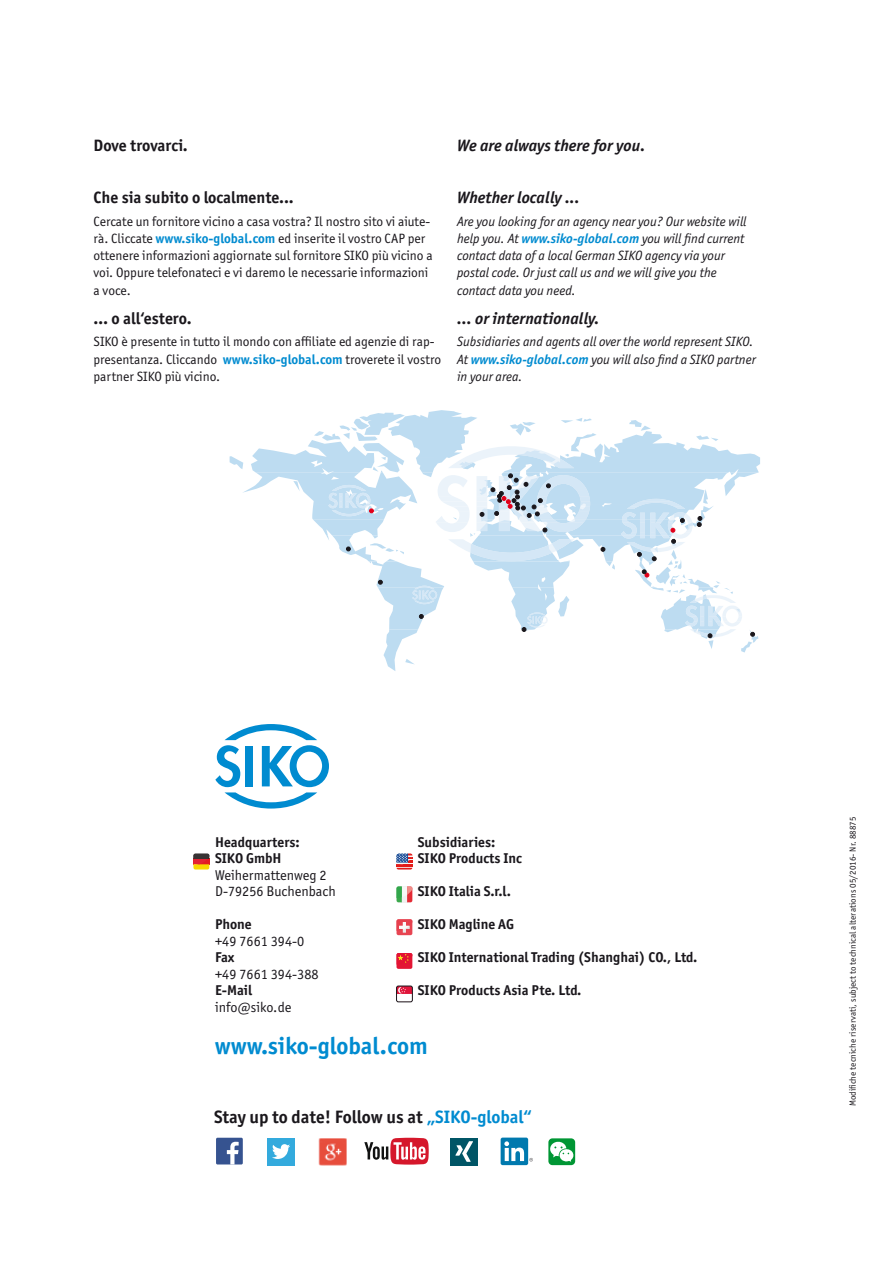
<style>
.page{position:relative;width:893px;height:1263px;background:#fff}
.page>*{position:absolute;margin:0;border:0;box-sizing:border-box;transform-origin:0 0}
.t1{font:700 24px "Officina Sans ITC Pro";color:#008bd0}
.t2{font:700 18px "Officina Sans ITC Pro";color:#1a171c}
.t3{font:italic 700 16.5px "Officina Sans ITC Pro";color:#1a171c}
.t4{font:700 16.5px "Officina Sans ITC Pro";color:#1a171c}
.t5{font:700 14.25px/16.5px "Officina Sans ITC Pro";color:#1a171c}
.t6{font:14.25px/16.5px "Officina Sans ITC Pro";color:#1a171c}
.t7{font:13.5px/17.2px "Officina Sans ITC Pro";color:#1a171c}
.t8{font:italic 13.5px/17.2px "Officina Sans ITC Pro";color:#1a171c}
.t9{font:9px "Officina Sans ITC Pro";letter-spacing:.005em;color:#1a171c}
.s1{font-weight:700;color:#008bd0}
.s2{color:#008bd0}
</style>
<div class="page">
<svg style="left:230px;top:410px;width:530px;height:261px"></svg>
<div style="left:548px;top:1138px;width:27px;height:27px;background:#009634;border-radius:4px"></div>
<svg style="left:550px;top:1141px;width:24px;height:21px"></svg>
<svg style="left:215px;top:724px;width:114px;height:84px"></svg>
<svg style="left:193px;top:854px;width:16px;height:15px"></svg>
<svg style="left:396px;top:953px;width:16px;height:16px"></svg>
<svg style="left:396px;top:854px;width:16px;height:15px"></svg>
<svg style="left:396px;top:919px;width:16px;height:16px"></svg>
<svg style="left:396px;top:886px;width:16px;height:16px"></svg>
<svg style="left:398px;top:988px;width:14px;height:14px"></svg>
<div style="left:396px;top:986px;width:16px;height:16px;border:1px solid #1a171c;border-radius:2px"></div>
<svg style="left:364px;top:1138px;width:65px;height:26px"></svg>
<div style="left:216px;top:1138px;width:27px;height:26px;background:#365390"></div>
<svg style="left:227px;top:1142px;width:12px;height:22px"></svg>
<img style="left:318px;top:1138px;width:29px;height:28px">
<div style="left:450px;top:1138px;width:28px;height:27px;background:#056"></div>
<svg style="left:455px;top:1141px;width:18px;height:21px"></svg>
<div style="left:267px;top:1138px;width:28px;height:27px;background:#3ad"></div>
<svg style="left:272px;top:1144px;width:18px;height:15px"></svg>
<div style="left:501px;top:1137px;width:27px;height:28px;background:#0079ae;border-radius:2px"></div>
<svg style="left:504px;top:1141px;width:29px;height:20px"></svg>
<p class="t4" style="left:94px;top:135px;width:96px">Dove trovarci.</p>
<p class="t4" style="left:94px;top:187px;width:202px">Che sia subito o localmente...</p>
<p class="t7" style="left:94px;top:212px;width:341px">Cercate un fornitore vicino a casa vostra? Il nostro sito vi aiute&shy;rà. Cliccate <span class="s1">www.siko-global.com</span> ed inserite il vostro CAP per ottenere informazioni aggiornate sul fornitore SIKO più vicino a voi. Oppure telefonateci e vi daremo le necessarie informazioni a voce.</p>
<p class="t4" style="left:94px;top:308px;width:100px">… o all‘estero.</p>
<p class="t7" style="left:94px;top:333px;width:349px">SIKO è presente in tutto il mondo con affiliate ed agenzie di rap&shy;presentanza. Cliccando <span class="s1">www.siko-global.com</span> troverete il vostro partner SIKO più vicino.</p>
<p class="t3" style="left:457px;top:136px;width:190px">We are always there for you.</p>
<p class="t3" style="left:457px;top:187px;width:124px">Whether locally ...</p>
<p class="t8" style="left:457px;top:212px;width:291px">Are you looking for an agency near you? Our website will help you. At <span class="s1">www.siko-global.com</span> you will find current contact data of a local German SIKO agency via your postal code. Or just call us and we will give you the contact data you need.</p>
<p class="t3" style="left:457px;top:308px;width:144px">… or internationally.</p>
<p class="t8" style="left:457px;top:333px;width:300px">Subsidiaries and agents all over the world represent SIKO.<br>At <span class="s1">www.siko-global.com</span> you will also find a SIKO partner in your area.</p>
<p class="t5" style="left:215px;top:834px;width:86px">Headquarters:<br>SIKO GmbH</p>
<p class="t6" style="left:215px;top:867px;width:122px">Weihermattenweg 2<br>D-79256 Buchenbach</p>
<p class="t5" style="left:215px;top:916px;width:38px">Phone</p>
<p class="t6" style="left:215px;top:933px;width:91px">+49 7661 394-0</p>
<p class="t5" style="left:215px;top:949px;width:21px">Fax</p>
<p class="t6" style="left:215px;top:966px;width:105px">+49 7661 394-388</p>
<p class="t5" style="left:215px;top:982px;width:39px">E-Mail</p>
<p class="t6" style="left:215px;top:999px;width:78px">info@siko.de</p>
<p class="t5" style="left:418px;top:834px;width:106px">Subsidiaries:<br>SIKO Products Inc</p>
<p class="t5" style="left:418px;top:883px;width:95px">SIKO Italia S.r.l.</p>
<p class="t5" style="left:418px;top:916px;width:98px">SIKO Magline AG</p>
<p class="t5" style="left:418px;top:949px;width:281px">SIKO International Trading (Shanghai) CO., Ltd.</p>
<p class="t5" style="left:418px;top:982px;width:165px">SIKO Products Asia Pte. Ltd.</p>
<h1 class="t1" style="left:215px;top:1030px;width:215px">www.siko-global.com</h1>
<h2 class="t2" style="left:214px;top:1105px;width:320px">Stay up to date! Follow us at <span class="s2">„SIKO-global“</span></h2>
<p class="t9" style="left:847px;top:1106px;width:291px;rotate:-90deg">Modifiche tecniche riservati, subject to technical alterations 05/2016- Nr. 88875</p>
</div>
